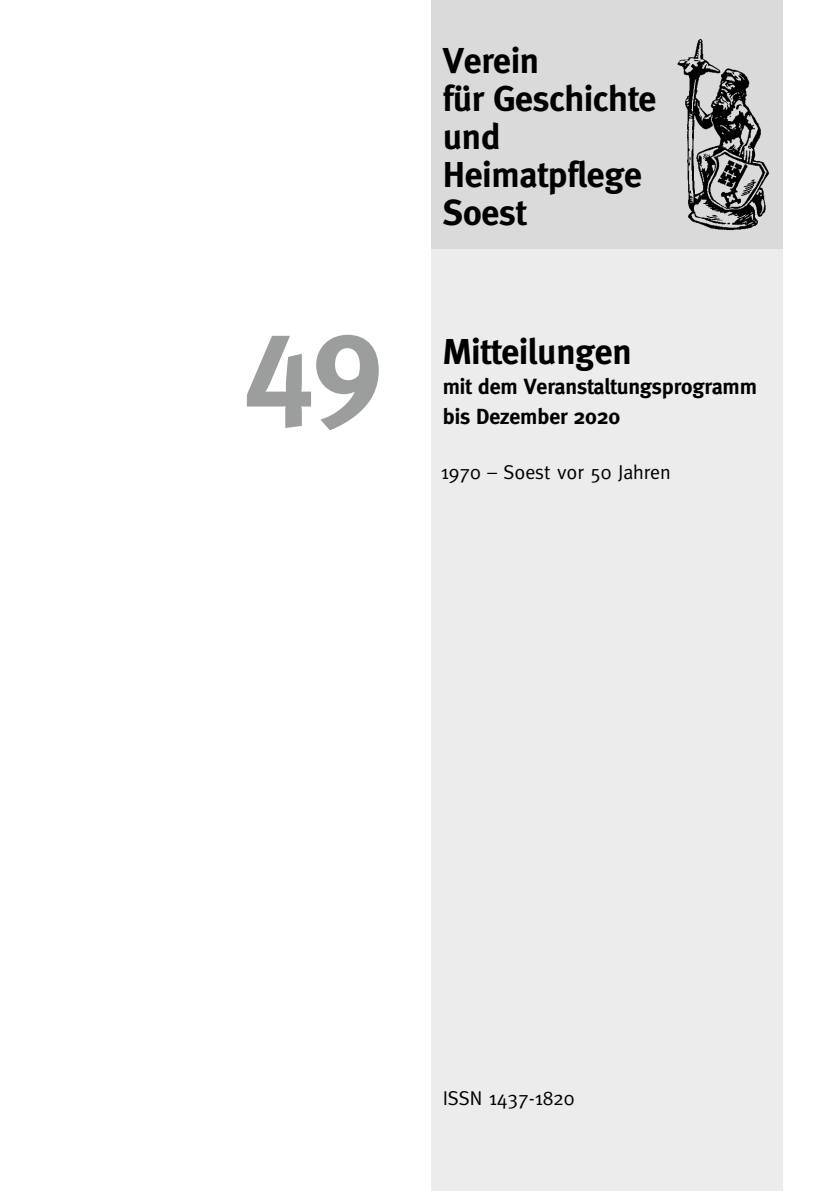
<style>
.page{position:relative;width:840px;height:1191px;background:#fff}
.page>*{position:absolute;margin:0;border:0;box-sizing:border-box;transform-origin:0 0}
.t1{font:130px "Meta Bold Caps";color:#9c9d9d}
.t2{font:700 36px/38px "Meta";letter-spacing:-.01em;color:#000}
.t3{font:700 22px "Meta";letter-spacing:-.01em;color:#000}
.t4{font:20px "Meta";letter-spacing:-.005em;color:#000}
</style>
<div class="page">
<div style="left:431px;top:0;width:351px;height:249px;background:#dadada"></div>
<div style="left:431px;top:249px;width:351px;height:942px;background:#ececed"></div>
<img style="left:677px;top:39px;width:92px;height:191px">
<h1 class="t1" style="left:244px;top:302px;width:140px">49</h1>
<p class="t2" style="left:442px;top:42px;width:215px">Verein<br>für Geschichte und<br>Heimatpflege<br>Soest</p>
<p class="t2" style="left:442px;top:332px;width:190px">Mitteilungen</p>
<p class="t3" style="left:442px;top:373px;width:315px">mit dem Veranstaltungsprogramm</p>
<p class="t3" style="left:442px;top:403px;width:179px">bis Dezember 2020</p>
<p class="t4" style="left:440px;top:460px;width:231px">1970 – Soest vor 50 Jahren</p>
<p class="t4" style="left:442px;top:1086px;width:133px">ISSN 1437-1820</p>
</div>
